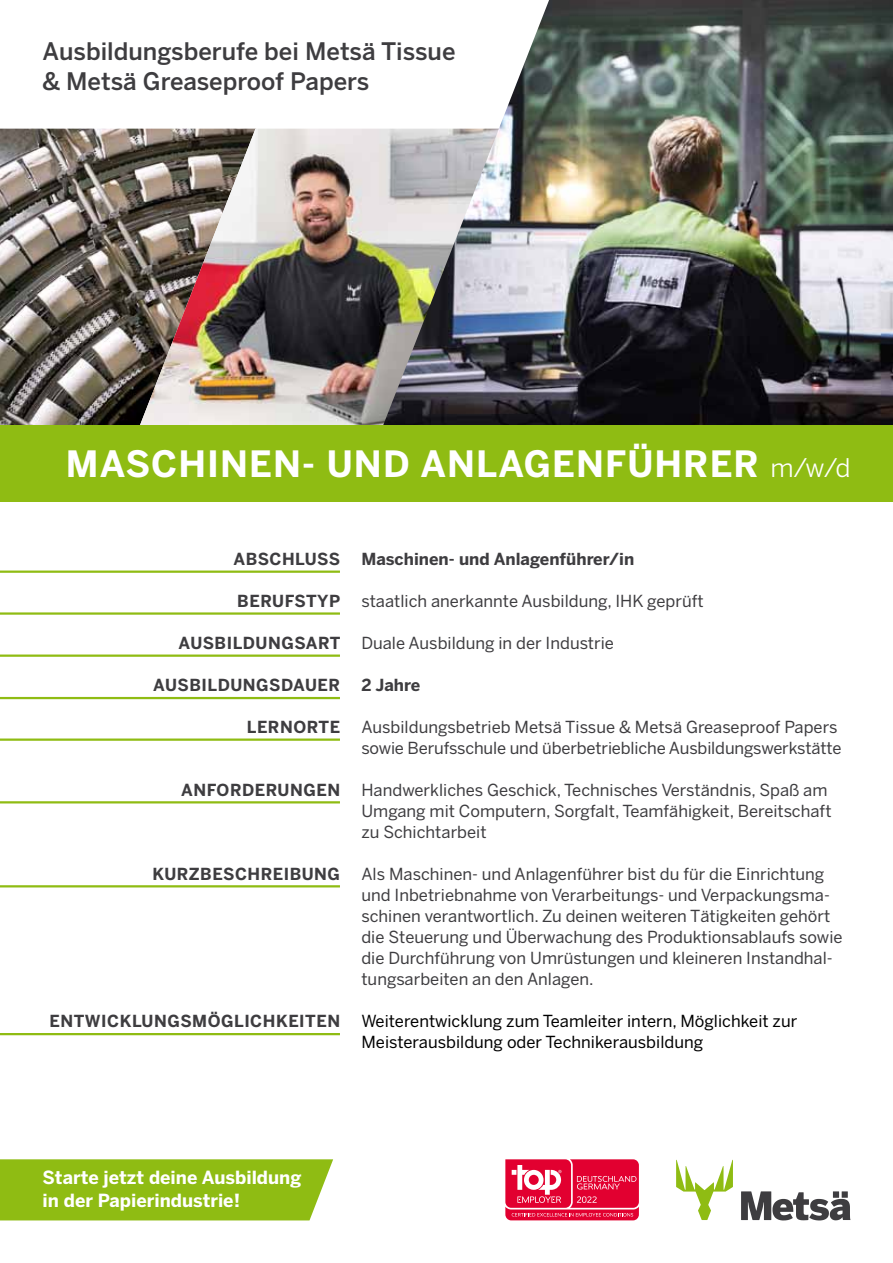
<style>
.page{position:relative;width:893px;height:1263px;background:#fff}
.page>*{position:absolute;margin:0;border:0;box-sizing:border-box;transform-origin:0 0}
.t1{font:700 36px "Benton Sans";letter-spacing:.03em;color:#fff}
.t2{font:500 24px/30px "Benton Sans";color:#3e3d40}
.t3{font:700 18px/22.5px "Benton Sans";color:#fff}
.t4{font:16.5px/21px "Benton Sans";color:#3e3d40}
.t5{font:700 16.5px "Benton Sans";letter-spacing:.03em;color:#3e3d40}
.t6{font:16.5px/21px "Benton Sans";color:#000}
.s1{font-weight:400;font-size:25.5px}
</style>
<div class="page">
<img style="left:0;top:129px;width:139px;height:296px">
<img style="left:139px;top:129px;width:243px;height:296px">
<svg style="left:505px;top:1159px;width:134px;height:61px;background:#e72f56"></svg>
<svg style="left:676px;top:1160px;width:57px;height:60px"></svg>
<svg style="left:741px;top:1191px;width:109px;height:29px"></svg>
<img style="left:382px;top:0;width:511px;height:425px">
<hr style="left:0;top:570px;width:340px;height:3px;background:#8fbc13">
<hr style="left:0;top:612px;width:340px;height:3px;background:#8fbc13">
<hr style="left:0;top:654px;width:340px;height:3px;background:#8fbc13">
<hr style="left:0;top:697px;width:340px;height:2px;background:#8fbc13">
<hr style="left:0;top:738px;width:340px;height:3px;background:#8fbc13">
<hr style="left:0;top:801px;width:340px;height:2px;background:#8fbc13">
<hr style="left:0;top:885px;width:340px;height:2px;background:#8fbc13">
<hr style="left:0;top:1033px;width:340px;height:2px;background:#8fbc13">
<div style="left:0;top:425px;width:893px;height:77px;background:#8fbc13"></div>
<div style="left:0;top:1159px;width:333px;height:61px;background:#8fbc13"></div>
<h2 class="t2" style="left:43px;top:36px;width:415px">Ausbildungsberufe bei Metsä Tissue &amp; Metsä Greaseproof Papers</h2>
<h1 class="t1" style="left:66px;top:443px;width:786px">MASCHINEN- UND ANLAGENFÜHRER <span class="s1">m/w/d</span></h1>
<p class="t5" style="left:233px;top:549px;width:108px">ABSCHLUSS</p>
<p class="t5" style="left:237px;top:591px;width:105px">BERUFSTYP</p>
<p class="t5" style="left:178px;top:633px;width:164px">AUSBILDUNGSART</p>
<p class="t5" style="left:153px;top:675px;width:188px">AUSBILDUNGSDAUER</p>
<p class="t5" style="left:247px;top:717px;width:95px">LERNORTE</p>
<p class="t5" style="left:181px;top:780px;width:160px">ANFORDERUNGEN</p>
<p class="t5" style="left:152px;top:864px;width:189px">KURZBESCHREIBUNG</p>
<p class="t5" style="left:50px;top:1011px;width:292px">ENTWICKLUNGSMÖGLICHKEITEN</p>
<p class="t5" style="left:361px;top:549px;width:274px">MASCHINEN- UND ANLAGENFÜHRER/IN</p>
<p class="t4" style="left:361px;top:590px;width:344px">staatlich anerkannte Ausbildung, IHK geprüft</p>
<p class="t4" style="left:361px;top:632px;width:254px">Duale Ausbildung in der Industrie</p>
<p class="t5" style="left:361px;top:675px;width:60px">2 JAHRE</p>
<p class="t4" style="left:361px;top:716px;width:482px">Ausbildungsbetrieb Metsä Tissue &amp; Metsä Greaseproof Papers sowie Berufsschule und überbetriebliche Ausbildungswerkstätte</p>
<p class="t4" style="left:361px;top:779px;width:472px">Handwerkliches Geschick, Technisches Verständnis, Spaß am<br>Umgang mit Computern, Sorgfalt, Teamfähigkeit, Bereitschaft zu Schichtarbeit</p>
<p class="t4" style="left:361px;top:863px;width:483px">Als Maschinen- und Anlagenführer bist du für die Einrichtung und Inbetriebnahme von Verarbeitungs- und Verpackungsma&shy;schinen verantwortlich. Zu deinen weiteren Tätigkeiten gehört die Steuerung und Überwachung des Produktionsablaufs sowie die Durchführung von Umrüstungen und kleineren Instandhal&shy;tungsarbeiten an den Anlagen.</p>
<p class="t6" style="left:361px;top:1010px;width:437px">Weiterentwicklung zum Teamleiter intern, Möglichkeit zur<br>Meisterausbildung oder Technikerausbildung</p>
<p class="t3" style="left:43px;top:1166px;width:261px">STARTE JETZT DEINE AUSBILDUNG<br>IN DER PAPIERINDUSTRIE!</p>
</div>
